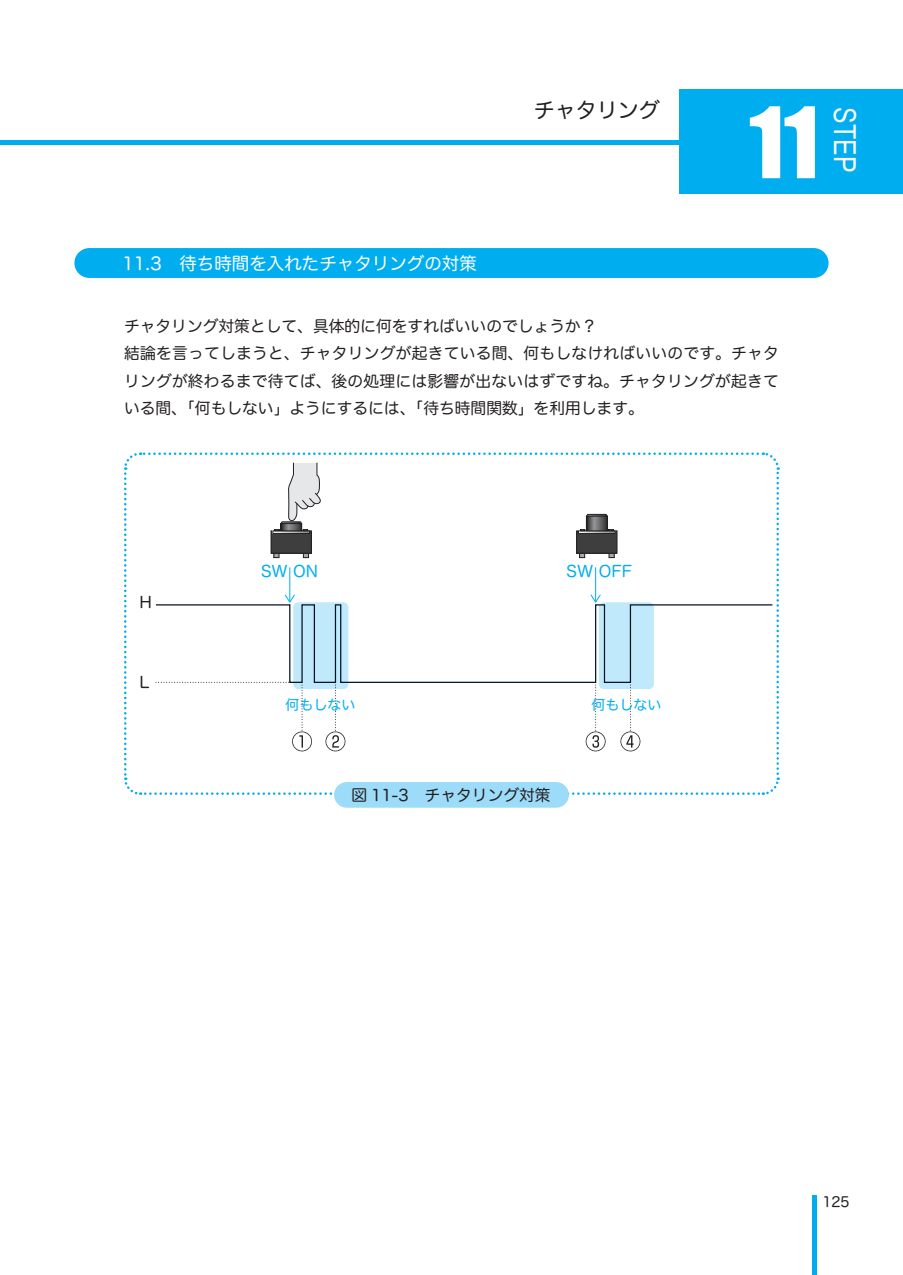
<style>
.page{position:relative;width:903px;height:1275px;background:#fff}
.page>*{position:absolute;margin:0;border:0;box-sizing:border-box;transform-origin:0 0}
.t1{font:91px "Impact";color:#fff}
.t2{font:30.28px "Arial Narrow";color:#fff}
.t3{font:21px "Hira Maru Pro W4";color:#231f20}
.t4{font:17.5px "Hira Maru Pro W4";color:#fff}
.t5{font:15.75px/27.7px "Hira Maru Pro W4";letter-spacing:.015em;color:#231f20}
.t6{font:15.75px "Hira Maru Pro W4";color:#00aeef}
.t7{font:14px "Hira Maru Pro W4";color:#00aeef}
.t8{font:14px "Hira Maru Pro W4";color:#231f20}
</style>
<div class="page">
<div style="left:0;top:140px;width:903px;height:5px;background:#00aeef"></div>
<div style="left:680px;top:89px;width:223px;height:104px;background:#00aeef"></div>
<div style="left:74px;top:248px;width:754px;height:30px;background:#00aeef;border-radius:15px"></div>
<div style="left:334px;top:782px;width:235px;height:26px;background:#9cdcf8;border-radius:13px"></div>
<svg style="left:124px;top:452px;width:656px;height:343px"></svg>
<svg style="left:588px;top:518px;width:17px;height:11px"></svg>
<div style="left:586px;top:516px;width:21px;height:15px;border:1px solid #231f20"></div>
<svg style="left:293px;top:602px;width:55px;height:87px;background:#add5e5"></svg>
<svg style="left:599px;top:602px;width:55px;height:87px;background:#b5deee"></svg>
<hr style="left:812px;top:1195px;width:4px;height:80px;background:#00aeef">
<h3 class="t3" style="left:534px;top:92px;width:127px">チャタリング</h3>
<h1 class="t1" style="left:749px;top:72px;width:71px">11</h1>
<h2 class="t2" style="left:867px;top:107px;width:66px;rotate:90deg">STEP</h2>
<p class="t4" style="left:122px;top:248px;width:356px">11.3　待ち時間を入れたチャタリングの対策</p>
<p class="t5" style="left:124px;top:311px;width:656px">チャタリング対策として、具体的に何をすればいいのでしょうか ?<br>結論を言ってしまうと、チャタリングが起きている間、何もしなければいいのです。チャタリングが終わるまで待てば、後の処理には影響が出ないはずですね。チャタリングが起きている間、「何もしない」ようにするには、「待ち時間関数」を利用します。</p>
<p class="t5" style="left:139px;top:587px;width:14px">H</p>
<p class="t5" style="left:139px;top:668px;width:11px">L</p>
<p class="t6" style="left:261px;top:558px;width:59px">SW ON</p>
<p class="t6" style="left:567px;top:558px;width:67px">SW OFF</p>
<p class="t7" style="left:286px;top:692px;width:71px">何もしない</p>
<p class="t7" style="left:591px;top:692px;width:71px">何もしない</p>
<p class="t5" style="left:351px;top:780px;width:201px">図 11-3　チャタリング対策</p>
<p class="t8" style="left:822px;top:1190px;width:29px">125</p>
</div>
